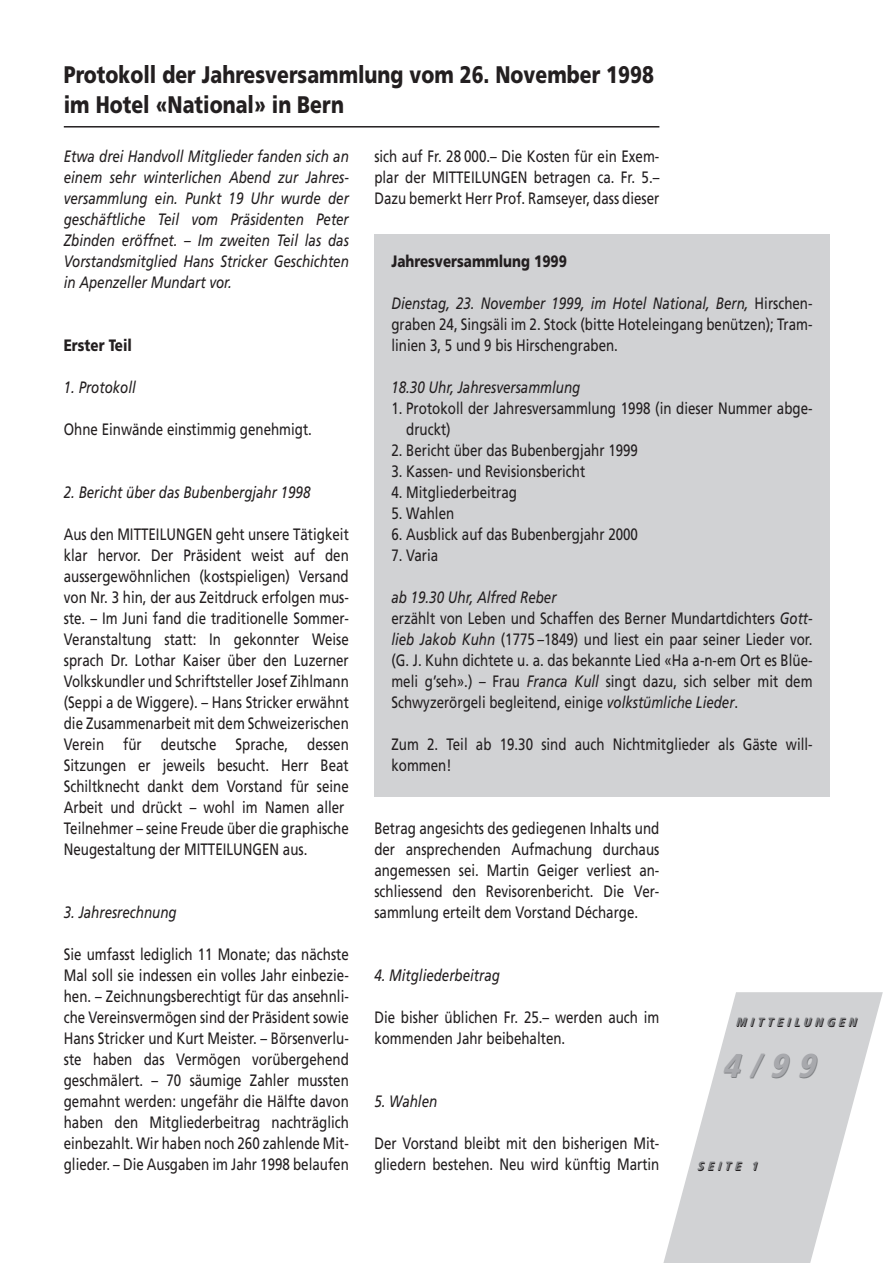
<style>
.page{position:relative;width:893px;height:1263px;background:#fff}
.page>*{position:absolute;margin:0;border:0;box-sizing:border-box;transform-origin:0 0}
.t1{font:italic 900 condensed 33px "Frutiger";color:#808285}
.t2{font:900 24px/30px "Frutiger";color:#231f20;scale:.81 1}
.t3{font:16.5px/21px "Frutiger";color:#231f20;scale:.81 1}
.t4{font:italic 16.5px/21px "Frutiger";color:#231f20;text-align:justify;scale:.81 1}
.t5{font:900 16.5px "Frutiger";color:#231f20;scale:.81 1}
.t6{font:italic 900 condensed 12px "Frutiger";color:#231f20}
.s1{font-style:italic}
</style>
<div class="page">
<svg style="left:663px;top:992px;width:219px;height:271px;fill:#d1d2d4"></svg>
<div style="left:374px;top:235px;width:455px;height:562px;background:#d1d2d4"></div>
<hr style="left:64px;top:126px;width:595px;height:2px;background:#231f20">
<h2 class="t2" style="left:64px;top:62px;width:730px">Protokoll der Jahresversammlung vom 26. November 1998 im Hotel «National» in Bern</h2>
<p class="t4" style="left:64px;top:147px;width:353px">Etwa drei Handvoll Mitglieder fanden sich an einem sehr winterlichen Abend zur Jahres&shy;versammlung ein. Punkt 19 Uhr wurde der geschäftliche Teil vom Präsidenten Peter Zbinden eröffnet. – Im zweiten Teil las das Vorstandsmitglied Hans Stricker Geschichten in Apenzeller Mundart vor.</p>
<p class="t5" style="left:64px;top:339px;width:86px">Erster Teil</p>
<p class="t4" style="left:64px;top:378px;width:90px">1. Protokoll</p>
<p class="t3" style="left:64px;top:420px;width:308px">Ohne Einwände einstimmig genehmigt.</p>
<p class="t4" style="left:64px;top:483px;width:306px">2. Bericht über das Bubenbergjahr 1998</p>
<p class="t3" style="left:64px;top:525px;width:353px">Aus den MITTEILUNGEN geht unsere Tätigkeit klar hervor. Der Präsident weist auf den aussergewöhnlichen (kostspieligen) Versand von Nr. 3 hin, der aus Zeitdruck erfolgen mus&shy;ste. – Im Juni fand die traditionelle Sommer-Veranstaltung statt: In gekonnter Weise sprach Dr. Lothar Kaiser über den Luzerner Volkskundler und Schriftsteller Josef Zihlmann (Seppi a de Wiggere). – Hans Stricker erwähnt die Zusammenarbeit mit dem Schweizerischen Verein für deutsche Sprache, dessen Sitzungen er jeweils besucht. Herr Beat Schiltknecht dankt dem Vorstand für seine Arbeit und drückt – wohl im Namen aller Teilnehmer – seine Freude über die graphische Neugestaltung der MITTEILUNGEN aus.</p>
<p class="t4" style="left:64px;top:903px;width:141px">3. Jahresrechnung</p>
<p class="t3" style="left:64px;top:945px;width:353px;text-align:justify">Sie umfasst lediglich 11 Monate; das nächste Mal soll sie indessen ein volles Jahr einbezie&shy;hen. – Zeichnungsberechtigt für das ansehnli&shy;che Vereinsvermögen sind der Präsident sowie Hans Stricker und Kurt Meister. – Börsenverlu&shy;ste haben das Vermögen vorübergehend geschmälert. – 70 säumige Zahler mussten gemahnt werden: ungefähr die Hälfte davon haben den Mitgliederbeitrag nachträglich einbezahlt. Wir haben noch 260 zahlende Mit&shy;glieder. – Die Ausgaben im Jahr 1998 belaufen</p>
<p class="t3" style="left:374px;top:147px;width:353px;text-align:justify">sich auf Fr. 28 000.– Die Kosten für ein Exem&shy;plar der MITTEILUNGEN betragen ca. Fr. 5.– Dazu bemerkt Herr Prof. Ramseyer, dass dieser</p>
<p class="t5" style="left:391px;top:255px;width:218px">Jahresversammlung 1999</p>
<p class="t3" style="left:391px;top:294px;width:521px;text-align:justify"><span class="s1">Dienstag, 23. November 1999, im Hotel National, Bern,</span> Hirschen&shy;graben 24, Singsäli im 2. Stock (bitte Hoteleingang benützen); Tram&shy;linien 3, 5 und 9 bis Hirschengraben.</p>
<p class="t4" style="left:391px;top:378px;width:235px">18.30 Uhr, Jahresversammlung</p>
<p class="t3" style="left:406px;top:399px;width:503px;text-indent:-15px">1. Protokoll der Jahresversammlung 1998 (in dieser Nummer abge&shy;druckt)</p>
<p class="t3" style="left:391px;top:441px;width:306px">2. Bericht über das Bubenbergjahr 1999</p>
<p class="t3" style="left:391px;top:462px;width:241px">3. Kassen- und Revisionsbericht</p>
<p class="t3" style="left:391px;top:483px;width:156px">4. Mitgliederbeitrag</p>
<p class="t3" style="left:391px;top:504px;width:79px">5. Wahlen</p>
<p class="t3" style="left:391px;top:525px;width:306px">6. Ausblick auf das Bubenbergjahr 2000</p>
<p class="t3" style="left:391px;top:546px;width:59px">7. Varia</p>
<p class="t3" style="left:391px;top:588px;width:521px"><span class="s1">ab 19.30 Uhr, Alfred Reber<br></span>erzählt von Leben und Schaffen des Berner Mundartdichters <span class="s1">Gott&shy;lieb Jakob Kuhn</span> (1775 –1849) und liest ein paar seiner Lieder vor. (G. J. Kuhn dichtete u. a. das bekannte Lied «Ha a-n-em Ort es Blüe&shy;meli g’seh».) – Frau <span class="s1">Franca Kull</span> singt dazu, sich selber mit dem Schwyzerörgeli begleitend, einige <span class="s1">volkstümliche Lieder</span>.</p>
<p class="t3" style="left:391px;top:735px;width:521px">Zum 2. Teil ab 19.30 sind auch Nichtmitglieder als Gäste will&shy;kommen!</p>
<p class="t3" style="left:374px;top:819px;width:353px;text-align:justify">Betrag angesichts des gediegenen Inhalts und der ansprechenden Aufmachung durchaus angemessen sei. Martin Geiger verliest an&shy;schliessend den Revisorenbericht. Die Ver&shy;sammlung erteilt dem Vorstand Décharge.</p>
<p class="t4" style="left:374px;top:966px;width:156px">4. Mitgliederbeitrag</p>
<p class="t3" style="left:374px;top:1008px;width:353px">Die bisher üblichen Fr. 25.– werden auch im kommenden Jahr beibehalten.</p>
<p class="t4" style="left:374px;top:1092px;width:79px">5. Wahlen</p>
<p class="t3" style="left:374px;top:1134px;width:353px">Der Vorstand bleibt mit den bisherigen Mit&shy;gliedern bestehen. Neu wird künftig Martin</p>
<p class="t6" style="left:736px;top:1018px;width:125px">MITTEILUNGEN</p>
<h1 class="t1" style="left:722px;top:1053px;width:102px">4/99</h1>
<p class="t6" style="left:697px;top:1162px;width:65px">SEITE 1</p>
</div>
